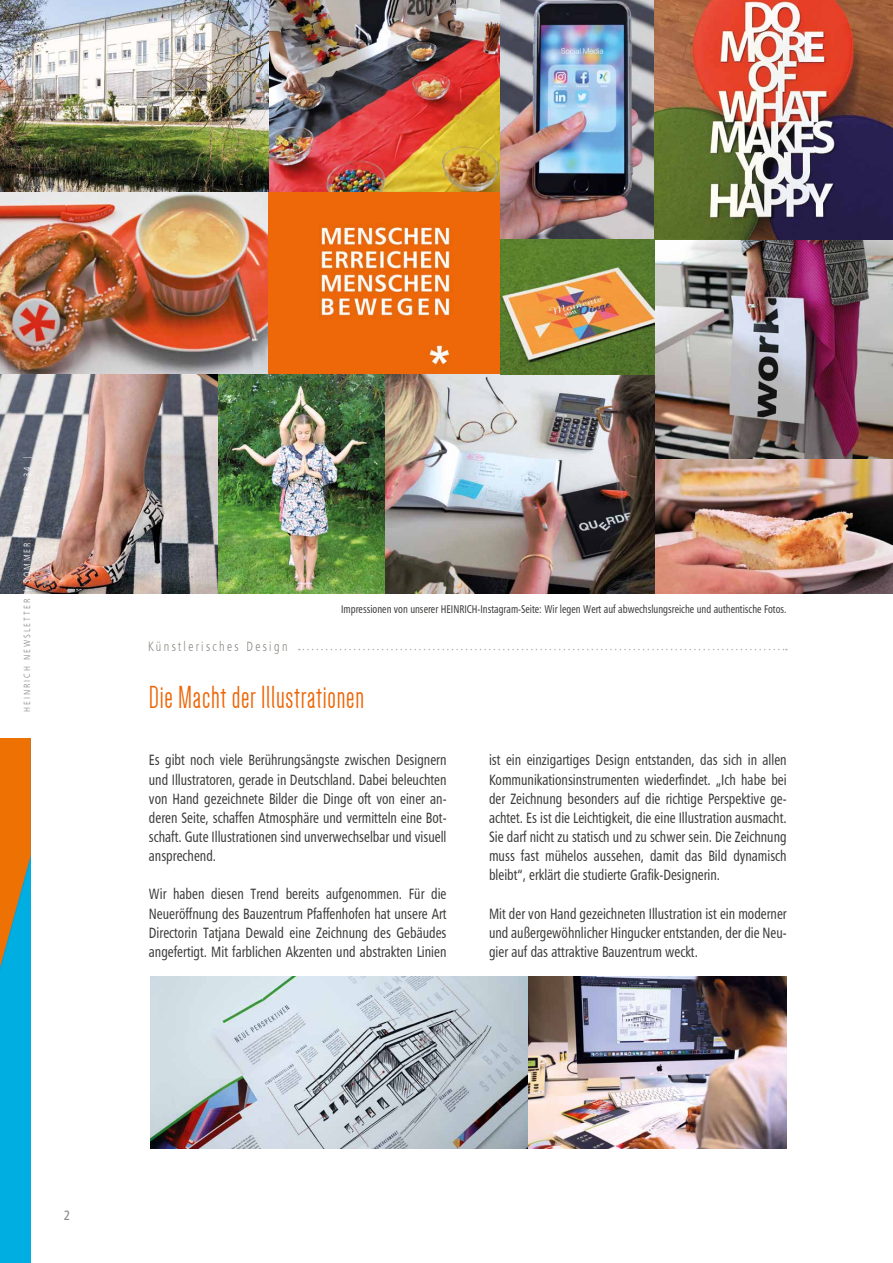
<style>
.page{position:relative;width:893px;height:1263px;background:#fff}
.page>*{position:absolute;margin:0;border:0;box-sizing:border-box;transform-origin:0 0}
.t1{font:33px "Dense";letter-spacing:.025em;color:#ec6608;scale:.88 1}
.t2{font:15px/19.2px "Humanist 777 BT Roman Condensed B";color:#3c3c3b;text-align:justify;scale:.88 1}
.t3{font:13.5px "Humanist 777 BT Light Condensed B";letter-spacing:.2em;color:#878680;scale:.88 1}
.t4{font:13.5px "Humanist 777 BT Roman Condensed B";color:#878680}
.t5{font:11.25px "Humanist 777 BT Roman Condensed B";color:#3c3c3b;scale:.88 1}
.t6{font:9px "Humanist 777 BT Light Condensed B";letter-spacing:.22em;color:#878680}
.s1{color:#fff}
</style>
<div class="page">
<img style="left:527px;top:976px;width:260px;height:172px">
<img style="left:0;top:191px;width:269px;height:183px">
<img style="left:269px;top:191px;width:232px;height:183px">
<img style="left:0;top:0;width:501px;height:191px">
<img style="left:655px;top:239px;width:238px;height:220px">
<img style="left:655px;top:459px;width:238px;height:134px">
<img style="left:0;top:374px;width:655px;height:219px">
<img style="left:501px;top:0;width:154px;height:239px">
<svg style="left:299px;top:649px;width:488px;height:1px"></svg>
<svg style="left:0;top:739px;width:30px;height:524px;background:#509996"></svg>
<img style="left:151px;top:976px;width:376px;height:172px">
<img style="left:655px;top:0;width:238px;height:239px">
<img style="left:501px;top:239px;width:154px;height:135px">
<p class="t6" style="left:22px;top:712px;width:257px;rotate:-90deg">HEINRICH NEWSLETTER <span class="s1">| SOMMER 2018 | NR. 34 |</span></p>
<p class="t3" style="left:148px;top:638px;width:160px">Künstlerisches Design</p>
<p class="t5" style="left:341px;top:602px;width:508px">Impressionen von unserer HEINRICH-Instagram-Seite: Wir legen Wert auf abwechslungsreiche und authentische Fotos.</p>
<h1 class="t1" style="left:149px;top:681px;width:246px">Die Macht der Illustrationen</h1>
<p class="t2" style="left:149px;top:750px;width:340px">Es gibt noch viele Berührungsängste zwischen Designern und Illustratoren, gerade in Deutschland. Dabei beleuchten von Hand gezeichnete Bilder die Dinge oft von einer an&shy;deren Seite, schaffen Atmosphäre und vermitteln eine Bot&shy;schaft. Gute Illustrationen sind unverwechselbar und visuell ansprechend.</p>
<p class="t2" style="left:149px;top:884px;width:340px">Wir haben diesen Trend bereits aufgenommen. Für die Neueröffnung des Bauzentrum Pfaffenhofen hat unsere Art Directorin Tatjana Dewald eine Zeichnung des Gebäudes angefertigt. Mit farblichen Akzenten und abstrakten Linien</p>
<p class="t2" style="left:489px;top:750px;width:340px">ist ein einzigartiges Design entstanden, das sich in allen Kommunikationsinstrumenten wiederfindet. „Ich habe bei der Zeichnung besonders auf die richtige Perspektive ge&shy;achtet. Es ist die Leichtigkeit, die eine Illustration ausmacht.<br>Sie darf nicht zu statisch und zu schwer sein. Die Zeichnung muss fast mühelos aussehen, damit das Bild dynamisch bleibt“, erklärt die studierte Grafik-Designerin.</p>
<p class="t2" style="left:489px;top:903px;width:340px">Mit der von Hand gezeichneten Illustration ist ein moderner und außergewöhnlicher Hingucker entstanden, der die Neu&shy;gier auf das attraktive Bauzentrum weckt.</p>
<p class="t4" style="left:64px;top:1207px;width:8px">2</p>
</div>
